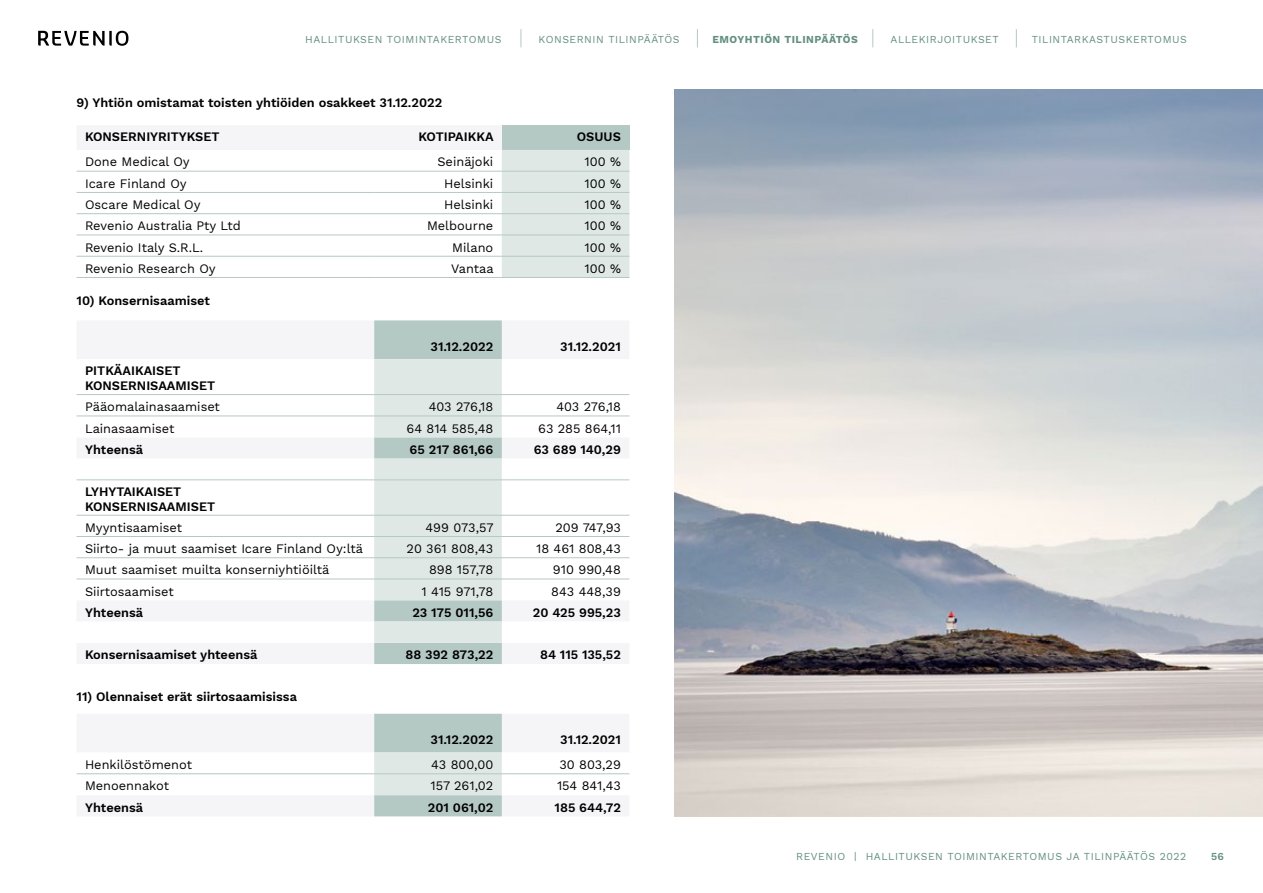
<style>
.page{position:relative;width:1263px;height:893px;background:#fff}
.page>*{position:absolute;margin:0;border:0;box-sizing:border-box;transform-origin:0 0}
.t1{font:12.75px "Work Sans";color:#000}
.t2{font:600 12.75px/15px "Work Sans";color:#000}
.t3{font:10.5px "Work Sans";letter-spacing:.05em;color:#638f82}
.t4{font:700 10.5px "Work Sans";letter-spacing:.05em;color:#638f82}
.t5{font:600 10.5px "Work Sans";color:#638f82}
</style>
<div class="page">
<svg style="left:38px;top:31px;width:90px;height:15px"></svg>
<svg style="left:521px;top:29px;width:1px;height:18px"></svg>
<svg style="left:697px;top:29px;width:1px;height:18px"></svg>
<svg style="left:872px;top:29px;width:1px;height:18px"></svg>
<svg style="left:1016px;top:29px;width:1px;height:18px"></svg>
<svg style="left:77px;top:125px;width:552px;height:152px"></svg>
<hr style="left:77px;top:171px;width:297px;height:1px;background:#b5c9c4">
<hr style="left:374px;top:171px;width:128px;height:1px;background:#b5c9c4">
<hr style="left:502px;top:171px;width:127px;height:1px;background:#b5c9c4">
<hr style="left:77px;top:192px;width:297px;height:1px;background:#b5c9c4">
<hr style="left:374px;top:192px;width:128px;height:1px;background:#b5c9c4">
<hr style="left:502px;top:192px;width:127px;height:1px;background:#b5c9c4">
<hr style="left:77px;top:213px;width:297px;height:1px;background:#b5c9c4">
<hr style="left:374px;top:213px;width:128px;height:1px;background:#b5c9c4">
<hr style="left:502px;top:213px;width:127px;height:1px;background:#b5c9c4">
<hr style="left:77px;top:235px;width:297px;height:1px;background:#b5c9c4">
<hr style="left:374px;top:235px;width:128px;height:1px;background:#b5c9c4">
<hr style="left:502px;top:235px;width:127px;height:1px;background:#b5c9c4">
<hr style="left:77px;top:256px;width:297px;height:1px;background:#b5c9c4">
<hr style="left:374px;top:256px;width:128px;height:1px;background:#b5c9c4">
<hr style="left:502px;top:256px;width:127px;height:1px;background:#b5c9c4">
<hr style="left:77px;top:277px;width:297px;height:1px;background:#b5c9c4">
<hr style="left:374px;top:277px;width:128px;height:1px;background:#b5c9c4">
<hr style="left:502px;top:277px;width:127px;height:1px;background:#b5c9c4">
<svg style="left:77px;top:415px;width:552px;height:164px"></svg>
<svg style="left:374px;top:320px;width:128px;height:344px;background:#d3dedb"></svg>
<hr style="left:77px;top:394px;width:297px;height:1px;background:#b5c9c4">
<hr style="left:374px;top:394px;width:128px;height:1px;background:#b5c9c4">
<hr style="left:502px;top:394px;width:127px;height:1px;background:#b5c9c4">
<hr style="left:77px;top:416px;width:297px;height:1px;background:#b5c9c4">
<hr style="left:374px;top:416px;width:128px;height:1px;background:#b5c9c4">
<hr style="left:502px;top:416px;width:127px;height:1px;background:#b5c9c4">
<hr style="left:77px;top:480px;width:297px;height:1px;background:#b5c9c4">
<hr style="left:374px;top:480px;width:128px;height:1px;background:#b5c9c4">
<hr style="left:502px;top:480px;width:127px;height:1px;background:#b5c9c4">
<hr style="left:77px;top:515px;width:297px;height:1px;background:#b5c9c4">
<hr style="left:374px;top:515px;width:128px;height:1px;background:#b5c9c4">
<hr style="left:502px;top:515px;width:127px;height:1px;background:#b5c9c4">
<hr style="left:77px;top:536px;width:297px;height:1px;background:#b5c9c4">
<hr style="left:374px;top:536px;width:128px;height:1px;background:#b5c9c4">
<hr style="left:502px;top:536px;width:127px;height:1px;background:#b5c9c4">
<hr style="left:77px;top:557px;width:297px;height:1px;background:#b5c9c4">
<hr style="left:374px;top:557px;width:128px;height:1px;background:#b5c9c4">
<hr style="left:502px;top:557px;width:127px;height:1px;background:#b5c9c4">
<hr style="left:77px;top:579px;width:297px;height:1px;background:#b5c9c4">
<hr style="left:374px;top:579px;width:128px;height:1px;background:#b5c9c4">
<hr style="left:502px;top:579px;width:127px;height:1px;background:#b5c9c4">
<svg style="left:77px;top:714px;width:552px;height:102px"></svg>
<hr style="left:77px;top:773px;width:297px;height:1px;background:#b5c9c4">
<hr style="left:374px;top:773px;width:128px;height:1px;background:#b5c9c4">
<hr style="left:502px;top:773px;width:127px;height:1px;background:#b5c9c4">
<img style="left:674px;top:89px;width:589px;height:727px">
<p class="t3" style="left:305px;top:33px;width:198px">HALLITUKSEN TOIMINTAKERTOMUS</p>
<p class="t3" style="left:539px;top:33px;width:143px">KONSERNIN TILINPÄÄTÖS</p>
<p class="t4" style="left:712px;top:33px;width:147px">EMOYHTIÖN TILINPÄÄTÖS</p>
<p class="t3" style="left:890px;top:33px;width:110px">ALLEKIRJOITUKSET</p>
<p class="t3" style="left:1032px;top:33px;width:157px">TILINTARKASTUSKERTOMUS</p>
<p class="t2" style="left:77px;top:96px;width:367px">9) Yhtiön omistamat toisten yhtiöiden osakkeet 31.12.2022</p>
<p class="t2" style="left:85px;top:130px;width:136px">KONSERNIYRITYKSET</p>
<p class="t2" style="left:419px;top:130px;width:77px">KOTIPAIKKA</p>
<p class="t2" style="left:577px;top:130px;width:46px">OSUUS</p>
<p class="t1" style="left:85px;top:155px;width:106px">Done Medical Oy</p>
<p class="t1" style="left:437px;top:155px;width:57px">Seinäjoki</p>
<p class="t1" style="left:585px;top:155px;width:38px">100 %</p>
<p class="t1" style="left:85px;top:176px;width:103px">Icare Finland Oy</p>
<p class="t1" style="left:444px;top:176px;width:51px">Helsinki</p>
<p class="t1" style="left:585px;top:176px;width:38px">100 %</p>
<p class="t1" style="left:85px;top:197px;width:117px">Oscare Medical Oy</p>
<p class="t1" style="left:444px;top:197px;width:51px">Helsinki</p>
<p class="t1" style="left:585px;top:197px;width:38px">100 %</p>
<p class="t1" style="left:85px;top:218px;width:157px">Revenio Australia Pty Ltd</p>
<p class="t1" style="left:427px;top:218px;width:68px">Melbourne</p>
<p class="t1" style="left:585px;top:218px;width:38px">100 %</p>
<p class="t1" style="left:85px;top:240px;width:120px">Revenio Italy S.R.L.</p>
<p class="t1" style="left:452px;top:240px;width:43px">Milano</p>
<p class="t1" style="left:585px;top:240px;width:38px">100 %</p>
<p class="t1" style="left:85px;top:261px;width:132px">Revenio Research Oy</p>
<p class="t1" style="left:451px;top:261px;width:44px">Vantaa</p>
<p class="t1" style="left:585px;top:261px;width:38px">100 %</p>
<p class="t2" style="left:77px;top:294px;width:135px">10) Konsernisaamiset</p>
<p class="t2" style="left:431px;top:339px;width:64px">31.12.2022</p>
<p class="t2" style="left:560px;top:339px;width:62px">31.12.2021</p>
<p class="t2" style="left:85px;top:364px;width:132px">PITKÄAIKAISET<br>KONSERNISAAMISET</p>
<p class="t1" style="left:85px;top:399px;width:136px">Pääomalainasaamiset</p>
<p class="t1" style="left:429px;top:399px;width:66px">403 276,18</p>
<p class="t1" style="left:556px;top:399px;width:66px">403 276,18</p>
<p class="t1" style="left:85px;top:421px;width:91px">Lainasaamiset</p>
<p class="t1" style="left:406px;top:421px;width:88px">64 814 585,48</p>
<p class="t1" style="left:538px;top:421px;width:84px">63 285 864,11</p>
<p class="t2" style="left:85px;top:443px;width:60px">Yhteensä</p>
<p class="t2" style="left:410px;top:443px;width:85px">65 217 861,66</p>
<p class="t2" style="left:534px;top:443px;width:89px">63 689 140,29</p>
<p class="t2" style="left:85px;top:485px;width:132px">LYHYTAIKAISET<br>KONSERNISAAMISET</p>
<p class="t1" style="left:85px;top:520px;width:99px">Myyntisaamiset</p>
<p class="t1" style="left:425px;top:520px;width:70px">499 073,57</p>
<p class="t1" style="left:555px;top:520px;width:67px">209 747,93</p>
<p class="t1" style="left:85px;top:541px;width:279px">Siirto- ja muut saamiset Icare Finland Oy:ltä</p>
<p class="t1" style="left:407px;top:541px;width:88px">20 361 808,43</p>
<p class="t1" style="left:536px;top:541px;width:86px">18 461 808,43</p>
<p class="t1" style="left:85px;top:562px;width:246px">Muut saamiset muilta konserniyhtiöiltä</p>
<p class="t1" style="left:429px;top:562px;width:66px">898 157,78</p>
<p class="t1" style="left:553px;top:562px;width:69px">910 990,48</p>
<p class="t1" style="left:85px;top:584px;width:90px">Siirtosaamiset</p>
<p class="t1" style="left:422px;top:584px;width:73px">1 415 971,78</p>
<p class="t1" style="left:551px;top:584px;width:71px">843 448,39</p>
<p class="t2" style="left:85px;top:606px;width:60px">Yhteensä</p>
<p class="t2" style="left:412px;top:606px;width:82px">23 175 011,56</p>
<p class="t2" style="left:533px;top:606px;width:90px">20 425 995,23</p>
<p class="t2" style="left:85px;top:648px;width:174px">Konsernisaamiset yhteensä</p>
<p class="t2" style="left:405px;top:648px;width:89px">88 392 873,22</p>
<p class="t2" style="left:540px;top:648px;width:82px">84 115 135,52</p>
<p class="t2" style="left:77px;top:690px;width:222px">11) Olennaiset erät siirtosaamisissa</p>
<p class="t2" style="left:431px;top:733px;width:64px">31.12.2022</p>
<p class="t2" style="left:560px;top:733px;width:62px">31.12.2021</p>
<p class="t1" style="left:85px;top:757px;width:109px">Henkilöstömenot</p>
<p class="t1" style="left:431px;top:757px;width:64px">43 800,00</p>
<p class="t1" style="left:559px;top:757px;width:63px">30 803,29</p>
<p class="t1" style="left:85px;top:778px;width:86px">Menoennakot</p>
<p class="t1" style="left:430px;top:778px;width:64px">157 261,02</p>
<p class="t1" style="left:557px;top:778px;width:65px">154 841,43</p>
<p class="t2" style="left:85px;top:800px;width:60px">Yhteensä</p>
<p class="t2" style="left:428px;top:800px;width:67px">201 061,02</p>
<p class="t2" style="left:555px;top:800px;width:68px">185 644,72</p>
<p class="t3" style="left:796px;top:850px;width:392px">REVENIO | HALLITUKSEN TOIMINTAKERTOMUS JA TILINPÄÄTÖS 2022</p>
<p class="t5" style="left:1211px;top:850px;width:14px">56</p>
</div>
